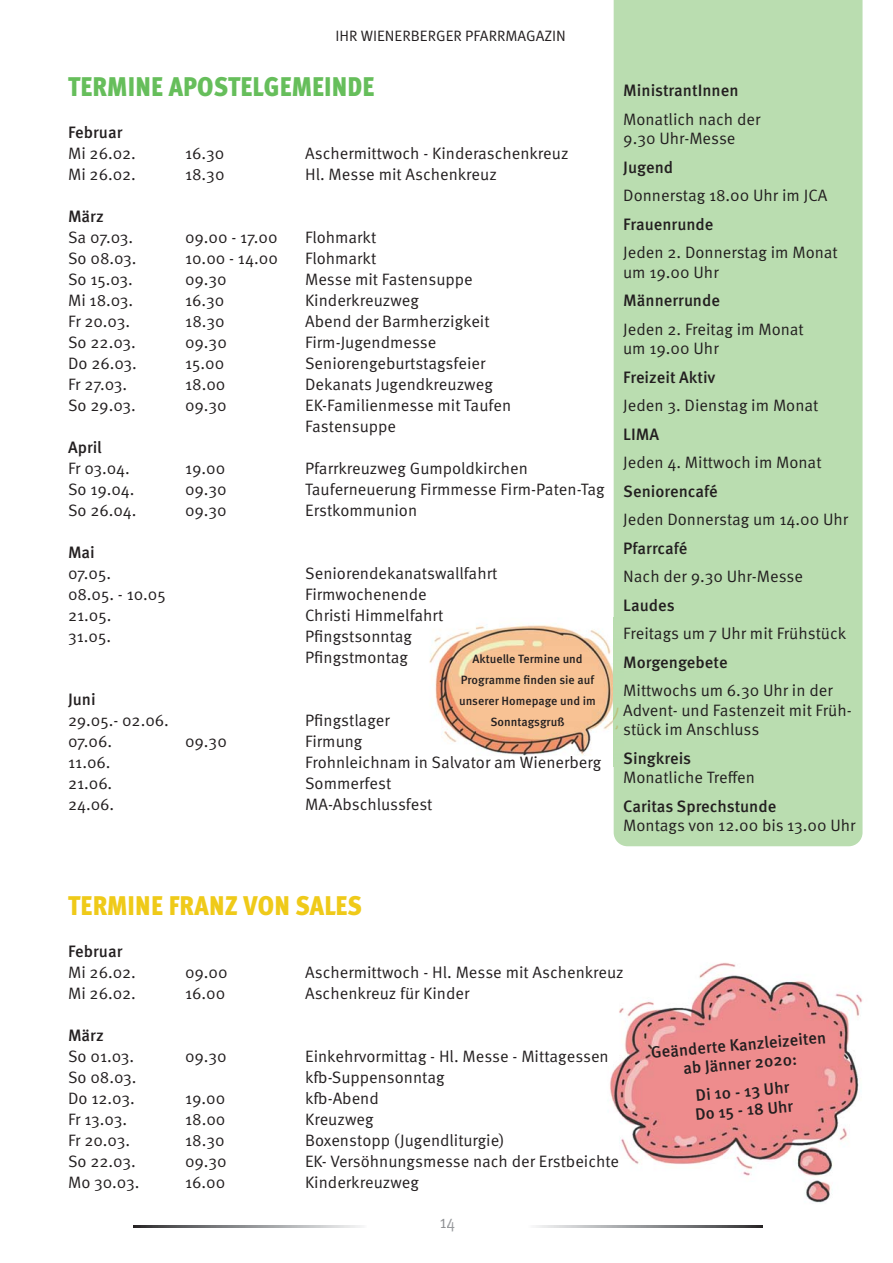
<style>
.page{position:relative;width:893px;height:1263px;background:#fff}
.page>*{position:absolute;margin:0;border:0;box-sizing:border-box;transform-origin:0 0}
.t1{font:900 condensed 27px "Meta Pro";letter-spacing:.005em;color:#66be5b}
.t2{font:900 condensed 27px "Meta Pro";letter-spacing:.01em;color:#efca19}
.t3{font:18px "Meta Pro Cond Norm";color:#8e9093}
.t4{font:16.5px/19.5px "Meta Pro Norm";color:#231f20}
.t5{font:500 16.5px/18.8px "Meta Pro";color:#231f20;text-align:center}
.t6{font:15px "Meta Pro Norm";color:#231f20}
.t7{font:500 12px/21px "Meta Pro";color:#231f20;text-align:center}
</style>
<div class="page">
<img style="left:133px;top:1226px;width:229px;height:1px">
<img style="left:536px;top:1226px;width:226px;height:1px">
<img style="left:429px;top:625px;width:184px;height:131px">
<div style="left:613px;top:0;width:249px;height:846px;background:#baddb0"></div>
<img style="left:610px;top:962px;width:252px;height:241px">
<img style="left:610px;top:966px;width:13px;height:12px">
<img style="left:610px;top:1155px;width:9px;height:15px">
<p class="t6" style="left:335px;top:30px;width:232px">IHR WIENERBERGER PFARRMAGAZIN</p>
<h1 class="t1" style="left:68px;top:77px;width:308px">TERMINE APOSTELGEMEINDE</h1>
<p class="t5" style="left:68px;top:124px;width:56px">Februar</p>
<p class="t4" style="left:68px;top:145px;width:69px">Mi 26.02.</p>
<p class="t4" style="left:185px;top:145px;width:41px">16.30</p>
<p class="t4" style="left:305px;top:145px;width:265px">Aschermittwoch - Kinderaschenkreuz</p>
<p class="t4" style="left:68px;top:166px;width:69px">Mi 26.02.</p>
<p class="t4" style="left:185px;top:166px;width:41px">18.30</p>
<p class="t4" style="left:305px;top:166px;width:193px">Hl. Messe mit Aschenkreuz</p>
<p class="t5" style="left:68px;top:208px;width:37px">März</p>
<p class="t4" style="left:68px;top:229px;width:67px">Sa 07.03.</p>
<p class="t4" style="left:185px;top:229px;width:94px">09.00 - 17.00</p>
<p class="t4" style="left:305px;top:229px;width:73px">Flohmarkt</p>
<p class="t4" style="left:68px;top:250px;width:70px">So 08.03.</p>
<p class="t4" style="left:185px;top:250px;width:94px">10.00 - 14.00</p>
<p class="t4" style="left:305px;top:250px;width:73px">Flohmarkt</p>
<p class="t4" style="left:68px;top:271px;width:66px">So 15.03.</p>
<p class="t4" style="left:185px;top:271px;width:43px">09.30</p>
<p class="t4" style="left:305px;top:271px;width:169px">Messe mit Fastensuppe</p>
<p class="t4" style="left:68px;top:292px;width:67px">Mi 18.03.</p>
<p class="t4" style="left:185px;top:292px;width:41px">16.30</p>
<p class="t4" style="left:305px;top:292px;width:115px">Kinderkreuzweg</p>
<p class="t4" style="left:68px;top:313px;width:63px">Fr 20.03.</p>
<p class="t4" style="left:185px;top:313px;width:41px">18.30</p>
<p class="t4" style="left:305px;top:313px;width:186px">Abend der Barmherzigkeit</p>
<p class="t4" style="left:68px;top:334px;width:69px">So 22.03.</p>
<p class="t4" style="left:185px;top:334px;width:43px">09.30</p>
<p class="t4" style="left:305px;top:334px;width:133px">Firm-Jugendmesse</p>
<p class="t4" style="left:68px;top:355px;width:70px">Do 26.03.</p>
<p class="t4" style="left:185px;top:355px;width:41px">15.00</p>
<p class="t4" style="left:305px;top:355px;width:182px">Seniorengeburtstagsfeier</p>
<p class="t4" style="left:68px;top:376px;width:61px">Fr 27.03.</p>
<p class="t4" style="left:185px;top:376px;width:42px">18.00</p>
<p class="t4" style="left:305px;top:376px;width:189px">Dekanats Jugendkreuzweg</p>
<p class="t4" style="left:68px;top:397px;width:69px">So 29.03.</p>
<p class="t4" style="left:185px;top:397px;width:43px">09.30</p>
<p class="t4" style="left:305px;top:396px;width:208px;line-height:21px">EK-Familienmesse mit Taufen<br>Fastensuppe</p>
<p class="t5" style="left:68px;top:439px;width:35px">April</p>
<p class="t4" style="left:68px;top:460px;width:63px">Fr 03.04.</p>
<p class="t4" style="left:185px;top:460px;width:42px">19.00</p>
<p class="t4" style="left:305px;top:460px;width:224px">Pfarrkreuzweg Gumpoldkirchen</p>
<p class="t4" style="left:68px;top:481px;width:68px">So 19.04.</p>
<p class="t4" style="left:185px;top:481px;width:43px">09.30</p>
<p class="t4" style="left:305px;top:481px;width:301px">Tauferneuerung Firmmesse Firm-Paten-Tag</p>
<p class="t4" style="left:68px;top:502px;width:70px">So 26.04.</p>
<p class="t4" style="left:185px;top:502px;width:43px">09.30</p>
<p class="t4" style="left:305px;top:502px;width:114px">Erstkommunion</p>
<p class="t5" style="left:68px;top:544px;width:28px">Mai</p>
<p class="t4" style="left:68px;top:565px;width:45px">07.05.</p>
<p class="t4" style="left:305px;top:565px;width:194px">Seniorendekanatswallfahrt</p>
<p class="t4" style="left:68px;top:586px;width:99px">08.05. - 10.05</p>
<p class="t4" style="left:305px;top:586px;width:123px">Firmwochenende</p>
<p class="t4" style="left:68px;top:607px;width:45px">21.05.</p>
<p class="t4" style="left:305px;top:607px;width:140px">Christi Himmelfahrt</p>
<p class="t4" style="left:68px;top:628px;width:44px">31.05.</p>
<p class="t4" style="left:305px;top:627px;width:108px;line-height:21px">Pfingstsonntag<br>Pfingstmontag</p>
<p class="t5" style="left:68px;top:691px;width:29px">Juni</p>
<p class="t4" style="left:68px;top:712px;width:102px">29.05.- 02.06.</p>
<p class="t4" style="left:305px;top:712px;width:86px">Pfingstlager</p>
<p class="t4" style="left:68px;top:733px;width:46px">07.06.</p>
<p class="t4" style="left:185px;top:733px;width:43px">09.30</p>
<p class="t4" style="left:305px;top:733px;width:59px">Firmung</p>
<p class="t4" style="left:68px;top:754px;width:44px">11.06.</p>
<p class="t4" style="left:305px;top:754px;width:298px">Frohnleichnam in Salvator am Wienerberg</p>
<p class="t4" style="left:68px;top:775px;width:46px">21.06.</p>
<p class="t4" style="left:305px;top:775px;width:88px">Sommerfest</p>
<p class="t4" style="left:68px;top:796px;width:48px">24.06.</p>
<p class="t4" style="left:305px;top:796px;width:129px">MA-Abschlussfest</p>
<p class="t7" style="left:459px;top:649px;width:138px">Aktuelle Termine und<br>Programme finden sie auf unserer Homepage und im<br>Sonntagsgruß</p>
<p class="t5" style="left:623px;top:82px;width:117px">MinistrantInnen</p>
<p class="t4" style="left:623px;top:111px;width:139px">Monatlich nach der<br>9.30 Uhr-Messe</p>
<p class="t5" style="left:623px;top:159px;width:51px">Jugend</p>
<p class="t4" style="left:623px;top:187px;width:206px">Donnerstag 18.00 Uhr im JCA</p>
<p class="t5" style="left:623px;top:216px;width:92px">Frauenrunde</p>
<p class="t4" style="left:623px;top:244px;width:216px">Jeden 2. Donnerstag im Monat um 19.00 Uhr</p>
<p class="t5" style="left:623px;top:292px;width:98px">Männerrunde</p>
<p class="t4" style="left:623px;top:321px;width:182px">Jeden 2. Freitag im Monat um 19.00 Uhr</p>
<p class="t5" style="left:623px;top:369px;width:94px">Freizeit Aktiv</p>
<p class="t4" style="left:623px;top:397px;width:197px">Jeden 3. Dienstag im Monat</p>
<p class="t5" style="left:623px;top:426px;width:37px">LIMA</p>
<p class="t4" style="left:623px;top:454px;width:200px">Jeden 4. Mittwoch im Monat</p>
<p class="t5" style="left:623px;top:483px;width:96px">Seniorencafé</p>
<p class="t4" style="left:623px;top:511px;width:226px">Jeden Donnerstag um 14.00 Uhr</p>
<p class="t5" style="left:623px;top:540px;width:66px">Pfarrcafé</p>
<p class="t4" style="left:623px;top:568px;width:181px">Nach der 9.30 Uhr-Messe</p>
<p class="t5" style="left:623px;top:597px;width:53px">Laudes</p>
<p class="t4" style="left:623px;top:625px;width:224px">Freitags um 7 Uhr mit Frühstück</p>
<p class="t5" style="left:623px;top:654px;width:106px">Morgengebete</p>
<p class="t4" style="left:623px;top:682px;width:230px">Mittwochs um 6.30 Uhr in der<br>Advent- und Fastenzeit mit Früh&shy;stück im Anschluss</p>
<p class="t5" style="left:623px;top:750px;width:69px">Singkreis</p>
<p class="t4" style="left:623px;top:769px;width:133px">Monatliche Treffen</p>
<p class="t5" style="left:623px;top:798px;width:155px">Caritas Sprechstunde</p>
<p class="t4" style="left:623px;top:817px;width:234px">Montags von 12.00 bis 13.00 Uhr</p>
<h1 class="t2" style="left:68px;top:896px;width:295px">TERMINE FRANZ VON SALES</h1>
<p class="t5" style="left:68px;top:943px;width:56px">Februar</p>
<p class="t4" style="left:68px;top:964px;width:69px">Mi 26.02.</p>
<p class="t4" style="left:185px;top:964px;width:44px">09.00</p>
<p class="t4" style="left:305px;top:964px;width:320px">Aschermittwoch - Hl. Messe mit Aschenkreuz</p>
<p class="t4" style="left:68px;top:985px;width:69px">Mi 26.02.</p>
<p class="t4" style="left:185px;top:985px;width:42px">16.00</p>
<p class="t4" style="left:305px;top:985px;width:166px">Aschenkreuz für Kinder</p>
<p class="t5" style="left:68px;top:1027px;width:37px">März</p>
<p class="t4" style="left:68px;top:1048px;width:68px">So 01.03.</p>
<p class="t4" style="left:185px;top:1048px;width:43px">09.30</p>
<p class="t4" style="left:305px;top:1048px;width:305px">Einkehrvormittag - Hl. Messe - Mittagessen</p>
<p class="t4" style="left:68px;top:1069px;width:70px">So 08.03.</p>
<p class="t4" style="left:305px;top:1069px;width:141px">kfb-Suppensonntag</p>
<p class="t4" style="left:68px;top:1090px;width:68px">Do 12.03.</p>
<p class="t4" style="left:185px;top:1090px;width:42px">19.00</p>
<p class="t4" style="left:305px;top:1090px;width:75px">kfb-Abend</p>
<p class="t4" style="left:68px;top:1111px;width:60px">Fr 13.03.</p>
<p class="t4" style="left:185px;top:1111px;width:42px">18.00</p>
<p class="t4" style="left:305px;top:1111px;width:70px">Kreuzweg</p>
<p class="t4" style="left:68px;top:1132px;width:63px">Fr 20.03.</p>
<p class="t4" style="left:185px;top:1132px;width:41px">18.30</p>
<p class="t4" style="left:305px;top:1132px;width:201px">Boxenstopp (Jugendliturgie)</p>
<p class="t4" style="left:68px;top:1153px;width:69px">So 22.03.</p>
<p class="t4" style="left:185px;top:1153px;width:43px">09.30</p>
<p class="t4" style="left:305px;top:1153px;width:316px">EK- Versöhnungsmesse nach der Erstbeichte</p>
<p class="t4" style="left:68px;top:1174px;width:73px">Mo 30.03.</p>
<p class="t4" style="left:185px;top:1174px;width:42px">16.00</p>
<p class="t4" style="left:305px;top:1174px;width:115px">Kinderkreuzweg</p>
<p class="t3" style="left:440px;top:1211px;width:16px">14</p>
<p class="t5" style="left:650px;top:1044px;width:177px;rotate:-5deg">Geänderte Kanzleizeiten ab Jänner 2020:</p>
<p class="t5" style="left:692px;top:1087px;width:100px;text-align:left;rotate:-5deg">Di 10 - 13 Uhr<br>Do 15 - 18 Uhr</p>
</div>
